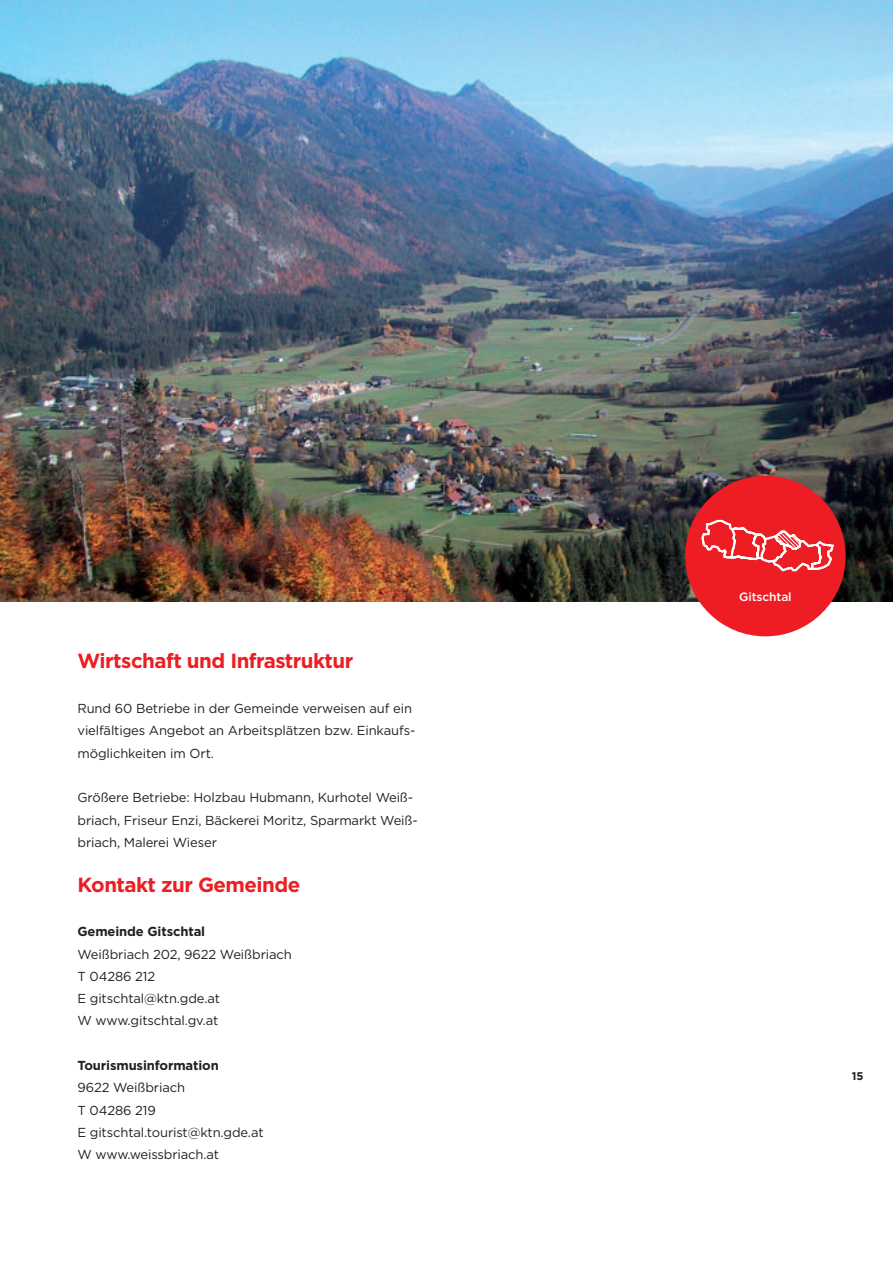
<style>
.page{position:relative;width:893px;height:1263px;background:#fff}
.page>*{position:absolute;margin:0;border:0;box-sizing:border-box;transform-origin:0 0}
.t1{font:700 20.4px "Gotham";letter-spacing:-.025em;color:#ee1d23}
.t2{font:13.05px/22.4px "Gotham";letter-spacing:-.01em;color:#231f20}
.t3{font:700 13.05px "Gotham";letter-spacing:-.01em;color:#231f20}
.t4{font:500 12px "Gotham";letter-spacing:-.01em;color:#fff}
.t5{font:700 11.1px "Gotham";color:#231f20}
</style>
<div class="page">
<img style="left:0;top:0;width:893px;height:601px">
<div style="left:685px;top:476px;width:161px;height:160px;background:#ee1d23;border-radius:50%"></div>
<svg style="left:701px;top:519px;width:133px;height:53px"></svg>
<h1 class="t1" style="left:77px;top:650px;width:277px">Wirtschaft und Infrastruktur</h1>
<p class="t2" style="left:77px;top:697px;width:339px">Rund 60 Betriebe in der Gemeinde verweisen auf ein vielfältiges Angebot an Arbeitsplätzen bzw. Einkaufs&shy;möglichkeiten im Ort.</p>
<p class="t2" style="left:77px;top:787px;width:342px">Größere Betriebe: Holzbau Hubmann, Kurhotel Weiß&shy;briach, Friseur Enzi, Bäckerei Moritz, Sparmarkt Weiß&shy;briach, Malerei Wieser</p>
<h1 class="t1" style="left:77px;top:873px;width:224px">Kontakt zur Gemeinde</h1>
<p class="t3" style="left:77px;top:924px;width:129px">Gemeinde Gitschtal</p>
<p class="t2" style="left:77px;top:943px;width:216px">Weißbriach 202, 9622 Weißbriach<br>T 04286 212<br>E gitschtal@ktn.gde.at<br>W www.gitschtal.gv.at</p>
<p class="t3" style="left:77px;top:1058px;width:143px">Tourismusinformation</p>
<p class="t2" style="left:77px;top:1077px;width:188px">9622 Weißbriach<br>T 04286 219<br>E gitschtal.tourist@ktn.gde.at<br>W www.weissbriach.at</p>
<p class="t4" style="left:739px;top:592px;width:54px">Gitschtal</p>
<p class="t5" style="left:852px;top:1069px;width:13px">15</p>
</div>
